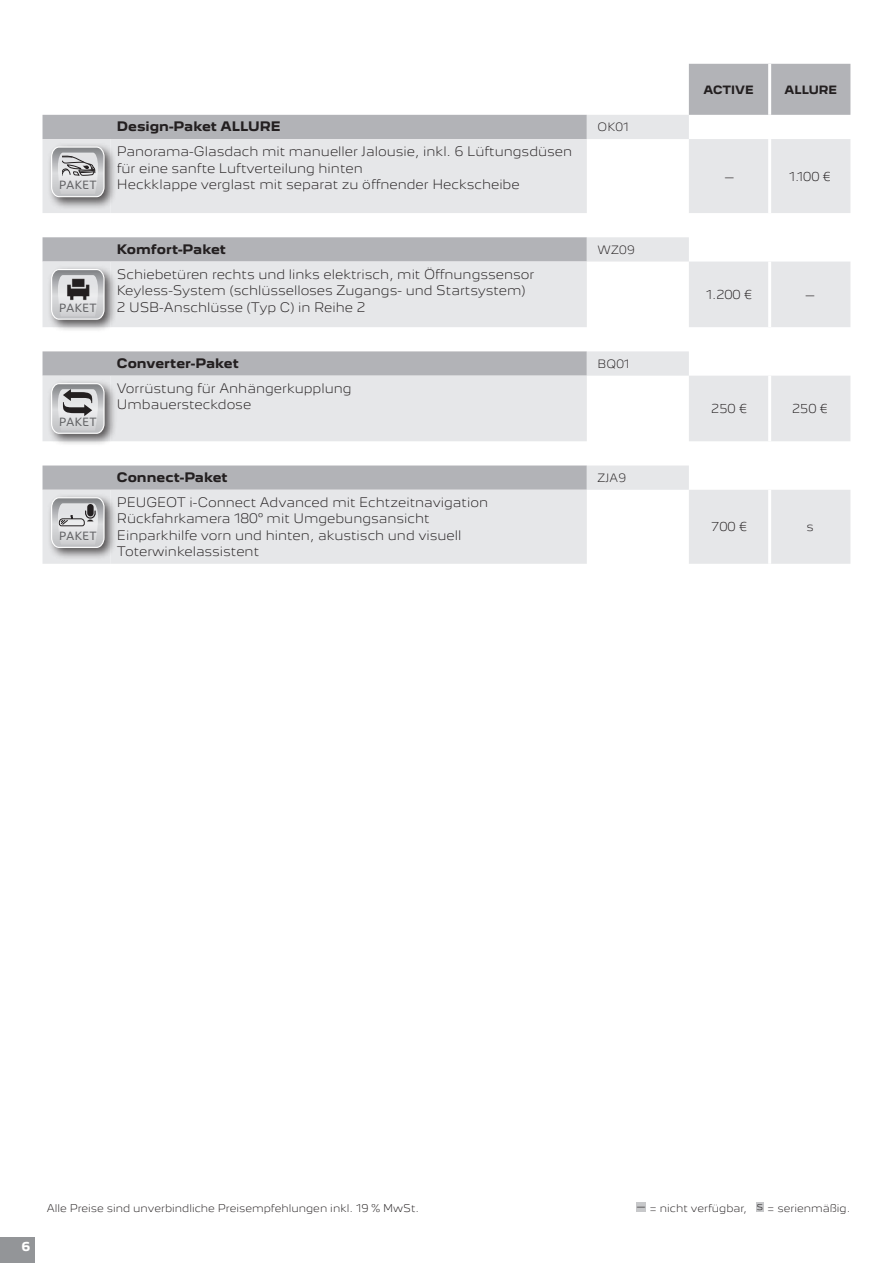
<style>
.page{position:relative;width:893px;height:1263px;background:#fff}
.page>*{position:absolute;margin:0;border:0;box-sizing:border-box;transform-origin:0 0}
.t1{font:12.3px "Peugeot";letter-spacing:.01em;color:#636366}
._12_Pakete_Austattung_Tabelle_2_Boxer_Ka_{font:300 12px/16.5px "Peugeot New";color:#231f20}
._12_Pakete_Austattung_Tabelle_2_Boxer_Ka_-2{font:700 12px "Peugeot New";color:#231f20}
._12_Pakete_Austattung_Tabelle_2_Boxer_Ka_-3{font:300 11.25px "Peugeot New";color:#231f20}
.t2{font:700 11.25px "Peugeot New";color:#fff}
.Paketname{font:300 10.5px "Peugeot New";letter-spacing:.02em;color:#231f20}
._12_Pakete_Austattung_Tabelle_2_Boxer_Ka_-4{font:700 10.5px "Peugeot New";color:#231f20}
._008_Fussnote{font:300 10.5px "Peugeot New";color:#231f20}
.Fußnote_7pt_Light_linksbündig{font:300 9.75px "Peugeot New";color:#231f20}
._008_Fussnote-2{font:300 9.75px "Peugeot New";color:#231f20}
</style>
<div class="page">
<div style="left:0;top:1237px;width:35px;height:26px;background:#939598"></div>
<svg style="left:43px;top:64px;width:807px;height:75px"></svg>
<svg style="left:111px;top:115px;width:739px;height:449px;fill:#e6e7e9"></svg>
<hr style="left:768px;top:64px;width:3px;height:51px;background:#fff">
<hr style="left:768px;top:139px;width:3px;height:74px;background:#fff">
<hr style="left:768px;top:262px;width:3px;height:65px;background:#fff">
<hr style="left:768px;top:376px;width:3px;height:65px;background:#fff">
<hr style="left:768px;top:490px;width:3px;height:74px;background:#fff">
<div style="left:47px;top:142px;width:70px;height:68px;background:#231f20;opacity:.75"></div>
<div style="left:47px;top:265px;width:70px;height:67px;background:#231f20;opacity:.75"></div>
<div style="left:47px;top:379px;width:70px;height:68px;background:#231f20;opacity:.75"></div>
<div style="left:47px;top:493px;width:70px;height:68px;background:#231f20;opacity:.75"></div>
<svg style="left:43px;top:139px;width:68px;height:425px"></svg>
<div style="left:637px;top:1202px;width:9px;height:10px;background:#c7c8ca"></div>
<div style="left:756px;top:1202px;width:7px;height:10px;background:#c7c8ca"></div>
<p class="t1" style="left:59px;top:177px;width:40px">PAKET</p>
<p class="_12_Pakete_Austattung_Tabelle_2_Boxer_Ka_-2" style="left:117px;top:118px;width:165px">Design-Paket ALLURE</p>
<p class="Paketname" style="left:597px;top:120px;width:33px">OK01</p>
<p class="_12_Pakete_Austattung_Tabelle_2_Boxer_Ka_" style="left:117px;top:143px;width:457px">Panorama-Glasdach mit manueller Jalousie, inkl. 6 Lüftungsdüsen für eine sanfte Luftverteilung hinten</p>
<p class="_12_Pakete_Austattung_Tabelle_2_Boxer_Ka_" style="left:117px;top:176px;width:404px">Heckklappe verglast mit separat zu öffnender Heckscheibe</p>
<p class="_12_Pakete_Austattung_Tabelle_2_Boxer_Ka_-4" style="left:703px;top:82px;width:52px">ACTIVE</p>
<p class="_12_Pakete_Austattung_Tabelle_2_Boxer_Ka_-4" style="left:784px;top:82px;width:54px">ALLURE</p>
<p class="_12_Pakete_Austattung_Tabelle_2_Boxer_Ka_-3" style="left:725px;top:169px;width:10px">–</p>
<p class="_12_Pakete_Austattung_Tabelle_2_Boxer_Ka_-3" style="left:789px;top:169px;width:43px">1.100 €</p>
<p class="t1" style="left:59px;top:299px;width:40px">PAKET</p>
<p class="t1" style="left:59px;top:413px;width:40px">PAKET</p>
<p class="t1" style="left:59px;top:527px;width:40px">PAKET</p>
<p class="_12_Pakete_Austattung_Tabelle_2_Boxer_Ka_-2" style="left:117px;top:241px;width:111px">Komfort-Paket</p>
<p class="Paketname" style="left:597px;top:243px;width:39px">WZ09</p>
<p class="_12_Pakete_Austattung_Tabelle_2_Boxer_Ka_" style="left:117px;top:266px;width:419px">Schiebetüren rechts und links elektrisch, mit Öffnungssensor</p>
<p class="_12_Pakete_Austattung_Tabelle_2_Boxer_Ka_" style="left:117px;top:282px;width:410px">Keyless-System (schlüsselloses Zugangs- und Startsystem)</p>
<p class="_12_Pakete_Austattung_Tabelle_2_Boxer_Ka_" style="left:117px;top:299px;width:250px">2 USB-Anschlüsse (Typ C) in Reihe 2</p>
<p class="_12_Pakete_Austattung_Tabelle_2_Boxer_Ka_-2" style="left:117px;top:355px;width:123px">Converter-Paket</p>
<p class="Paketname" style="left:597px;top:357px;width:34px">BQ01</p>
<p class="_12_Pakete_Austattung_Tabelle_2_Boxer_Ka_-3" style="left:706px;top:287px;width:48px">1.200 €</p>
<p class="_12_Pakete_Austattung_Tabelle_2_Boxer_Ka_-3" style="left:806px;top:287px;width:10px">–</p>
<p class="_12_Pakete_Austattung_Tabelle_2_Boxer_Ka_" style="left:117px;top:380px;width:236px">Vorrüstung für Anhängerkupplung</p>
<p class="_12_Pakete_Austattung_Tabelle_2_Boxer_Ka_" style="left:117px;top:396px;width:136px">Umbauersteckdose</p>
<p class="_12_Pakete_Austattung_Tabelle_2_Boxer_Ka_-3" style="left:711px;top:401px;width:38px">250 €</p>
<p class="_12_Pakete_Austattung_Tabelle_2_Boxer_Ka_-3" style="left:792px;top:401px;width:38px">250 €</p>
<p class="_12_Pakete_Austattung_Tabelle_2_Boxer_Ka_-2" style="left:117px;top:469px;width:112px">Connect-Paket</p>
<p class="Paketname" style="left:597px;top:471px;width:30px">ZJA9</p>
<p class="_12_Pakete_Austattung_Tabelle_2_Boxer_Ka_" style="left:117px;top:494px;width:373px">PEUGEOT i-Connect Advanced mit Echtzeitnavigation</p>
<p class="_12_Pakete_Austattung_Tabelle_2_Boxer_Ka_" style="left:117px;top:510px;width:314px">Rückfahrkamera 180° mit Umgebungsansicht</p>
<p class="_12_Pakete_Austattung_Tabelle_2_Boxer_Ka_" style="left:117px;top:527px;width:346px">Einparkhilfe vorn und hinten, akustisch und visuell</p>
<p class="_12_Pakete_Austattung_Tabelle_2_Boxer_Ka_" style="left:117px;top:543px;width:144px">Toterwinkelassistent</p>
<p class="_12_Pakete_Austattung_Tabelle_2_Boxer_Ka_-3" style="left:711px;top:520px;width:37px">700 €</p>
<p class="_12_Pakete_Austattung_Tabelle_2_Boxer_Ka_-3" style="left:806px;top:520px;width:9px">s</p>
<p class="t2" style="left:22px;top:1239px;width:10px">6</p>
<p class="Fußnote_7pt_Light_linksbündig" style="left:47px;top:1202px;width:374px">Alle Preise sind unverbindliche Preisempfehlungen inkl. 19 % MwSt.</p>
<p class="_008_Fussnote" style="left:637px;top:1199px;width:9px">–</p>
<p class="_008_Fussnote-2" style="left:650px;top:1202px;width:99px">= nicht verfügbar,</p>
<p class="_008_Fussnote" style="left:756px;top:1199px;width:8px">s</p>
<p class="_008_Fussnote-2" style="left:767px;top:1202px;width:85px">= serienmäßig.</p>
</div>
